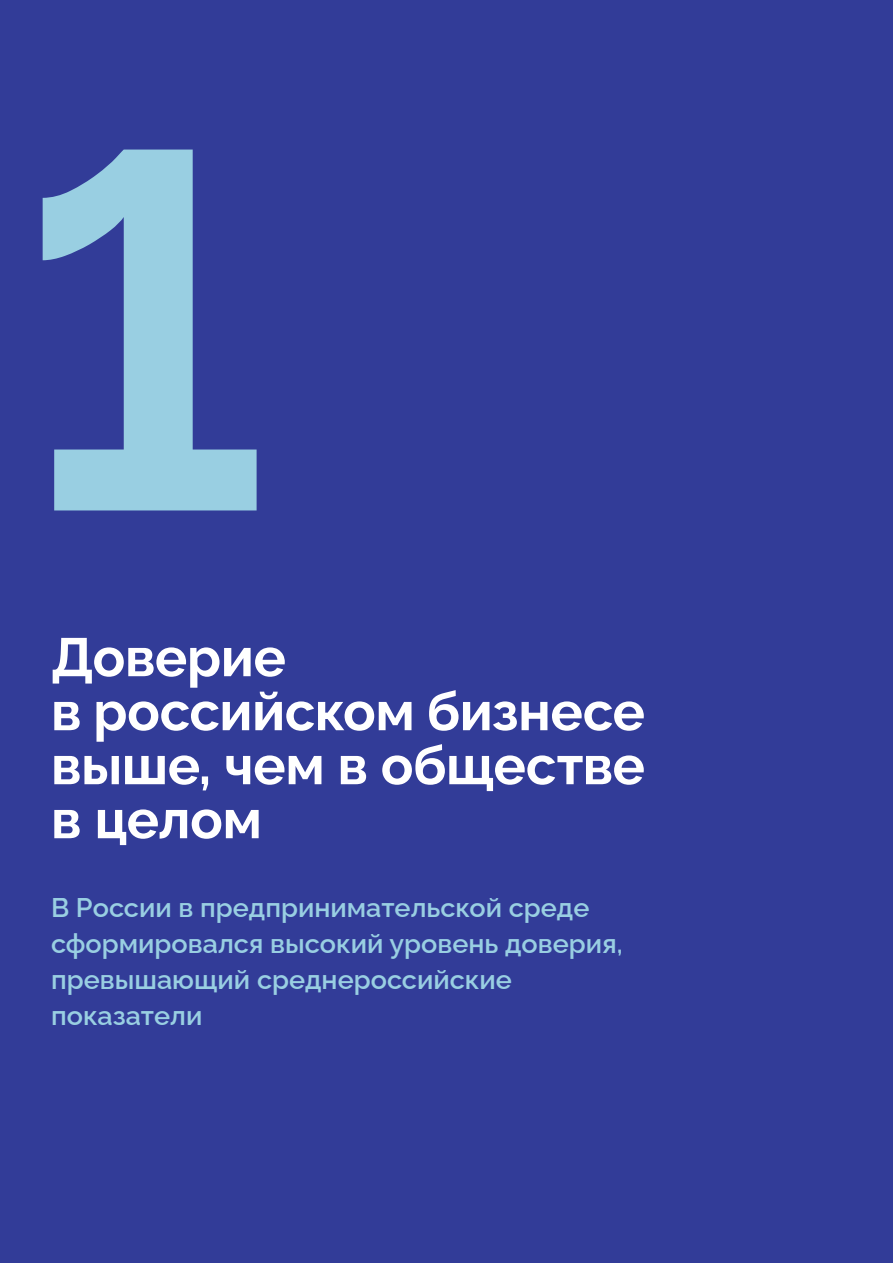
<style>
.page{position:relative;width:893px;height:1263px;background:#323c98}
.page>*{position:absolute;margin:0;border:0;box-sizing:border-box;transform-origin:0 0}
.t1{font:700 503.25px "Raleway";color:#99cfe2}
.t2{font:700 54px/54px "Raleway";letter-spacing:-.005em;color:#fff}
.t3{font:600 27px/36px "Raleway";color:#99cfe2}
</style>
<div class="page">
<h1 class="t1" style="left:21px;top:-57px;width:248px">1</h1>
<h2 class="t2" style="left:51px;top:625px;width:595px">Доверие<br>в российском бизнесе выше, чем в обществе в целом</h2>
<p class="t3" style="left:51px;top:886px;width:573px">В России в предпринимательской среде сформировался высокий уровень доверия, превышающий среднероссийские показатели</p>
</div>
